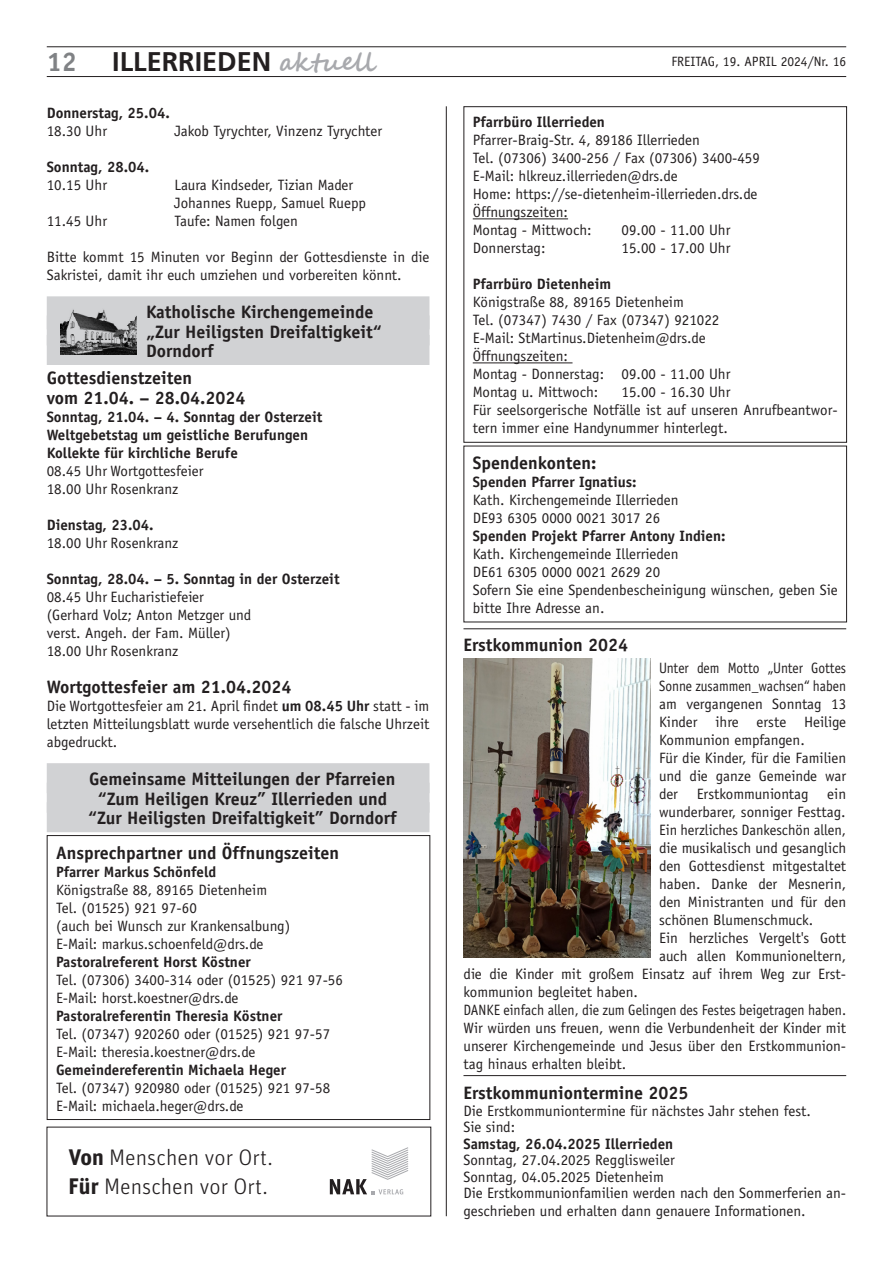
<style>
.page{position:relative;width:893px;height:1263px;background:#fff}
.page>*{position:absolute;margin:0;border:0;box-sizing:border-box;transform-origin:0 0}
.t1{font:700 27px "Frutiger";color:#231f20}
.t2{font:700 27px "Officina Sans";color:#808285}
.t3{font:300 22.5px/28.5px "Unit Pro";color:#231f20}
.t4{font:700 18px/19.5px "Officina Sans";color:#231f20}
.t5{font:15px/18px "Officina Sans";color:#231f20}
.t6{font:700 15px/18px "Officina Sans";color:#231f20}
.t7{font:15px "Officina Sans";color:#231f20;scale:.92 1}
.t8{font:15px "Officina Sans";color:#231f20;scale:.9 1}
.t9{font:15px "Officina Sans";color:#231f20;scale:.96 1}
.t10{font:13.5px "Officina Sans";color:#231f20}
.s1{font-family:"Segoe Script";font-size:25.5px;color:#a8a9ad}
.s2{font-weight:700}
</style>
<div class="page">
<hr style="left:47px;top:76px;width:799px;height:1px;background:#231f20">
<hr style="left:47px;top:47px;width:799px;height:1px;background:#231f20">
<hr style="left:446px;top:106px;width:1px;height:1110px;background:#231f20">
<div style="left:47px;top:296px;width:382px;height:33px;background:#d1d2d4"></div>
<div style="left:47px;top:315px;width:382px;height:30px;background:#d1d2d4"></div>
<div style="left:47px;top:335px;width:382px;height:30px;background:#d1d2d4"></div>
<svg style="left:60px;top:315px;width:77px;height:39px"></svg>
<img style="left:61px;top:309px;width:75px;height:45px">
<div style="left:47px;top:764px;width:382px;height:29px;background:#d1d2d4"></div>
<div style="left:47px;top:783px;width:382px;height:30px;background:#d1d2d4"></div>
<div style="left:47px;top:802px;width:382px;height:30px;background:#d1d2d4"></div>
<div style="left:47px;top:835px;width:383px;height:285px;border:1px solid #231f20"></div>
<hr style="left:463px;top:628px;width:383px;height:1px;background:#231f20">
<hr style="left:463px;top:1075px;width:383px;height:1px;background:#231f20">
<hr style="left:473px;top:218px;width:95px;height:1px;background:#231f20">
<hr style="left:473px;top:362px;width:99px;height:1px;background:#231f20">
<div style="left:463px;top:106px;width:384px;height:337px;border:1px solid #231f20"></div>
<img style="left:463px;top:659px;width:188px;height:298px">
<svg style="left:330px;top:1147px;width:79px;height:47px"></svg>
<h1 class="t1" style="left:112px;top:46px;width:264px">ILLERRIEDEN <span class="s1">aktuell</span></h1>
<p class="t6" style="left:47px;top:104px;width:125px">Donnerstag, 25.04.</p>
<p class="t5" style="left:47px;top:122px;width:62px">18.30 Uhr</p>
<p class="t5" style="left:174px;top:122px;width:209px">Jakob Tyrychter, Vinzenz Tyrychter</p>
<p class="t6" style="left:47px;top:158px;width:104px">Sonntag, 28.04.</p>
<p class="t5" style="left:47px;top:176px;width:62px">10.15 Uhr</p>
<p class="t5" style="left:174px;top:176px;width:193px">Laura Kindseder, Tizian Mader<br>Johannes Ruepp, Samuel Ruepp</p>
<p class="t5" style="left:47px;top:212px;width:62px">11.45 Uhr</p>
<p class="t5" style="left:174px;top:212px;width:125px">Taufe: Namen folgen</p>
<p class="t5" style="left:47px;top:248px;width:384px">Bitte kommt 15 Minuten vor Beginn der Gottesdienste in die<br>Sakristei, damit ihr euch umziehen und vorbereiten könnt.</p>
<p class="t4" style="left:146px;top:302px;width:237px">Katholische Kirchengemeinde „Zur Heiligsten Dreifaltigkeit“<br>Dorndorf</p>
<p class="t4" style="left:47px;top:368px;width:200px">Gottesdienstzeiten<br>vom 21.04. – 28.04.2024</p>
<p class="t6" style="left:47px;top:408px;width:277px">Sonntag, 21.04. – 4. Sonntag der Osterzeit<br>Weltgebetstag um geistliche Berufungen<br>Kollekte für kirchliche Berufe</p>
<p class="t5" style="left:47px;top:462px;width:158px">08.45 Uhr Wortgottesfeier<br>18.00 Uhr Rosenkranz</p>
<p class="t6" style="left:47px;top:516px;width:108px">Dienstag, 23.04.</p>
<p class="t5" style="left:47px;top:534px;width:133px">18.00 Uhr Rosenkranz</p>
<p class="t6" style="left:47px;top:570px;width:294px">Sonntag, 28.04. – 5. Sonntag in der Osterzeit</p>
<p class="t5" style="left:47px;top:588px;width:206px">08.45 Uhr Eucharistiefeier (Gerhard Volz; Anton Metzger und verst. Angeh. der Fam. Müller)<br>18.00 Uhr Rosenkranz</p>
<p class="t4" style="left:47px;top:677px;width:246px">Wortgottesfeier am 21.04.2024</p>
<p class="t5" style="left:47px;top:697px;width:384px;text-align:justify">Die Wortgottesfeier am 21. April findet <span class="s2">um 08.45 Uhr</span> statt - im letzten Mitteilungsblatt wurde versehentlich die falsche Uhrzeit abgedruckt.</p>
<p class="t4" style="left:88px;top:769px;width:310px;text-align:center">Gemeinsame Mitteilungen der Pfarreien “Zum Heiligen Kreuz” Illerrieden und “Zur Heiligsten Dreifaltigkeit” Dorndorf</p>
<p class="t4" style="left:56px;top:842px;width:284px">Ansprechpartner und Öffnungszeiten</p>
<p class="t6" style="left:56px;top:862px;width:162px">Pfarrer Markus Schönfeld</p>
<p class="t5" style="left:56px;top:880px;width:236px">Königstraße 88, 89165 Dietenheim<br>Tel. (01525) 921 97-60<br>(auch bei Wunsch zur Krankensalbung)<br>E-Mail: markus.schoenfeld@drs.de</p>
<p class="t6" style="left:56px;top:952px;width:196px">Pastoralreferent Horst Köstner</p>
<p class="t5" style="left:56px;top:970px;width:288px">Tel. (07306) 3400-314 oder (01525) 921 97-56<br>E-Mail: horst.koestner@drs.de</p>
<p class="t6" style="left:56px;top:1006px;width:228px">Pastoralreferentin Theresia Köstner</p>
<p class="t5" style="left:56px;top:1024px;width:276px">Tel. (07347) 920260 oder (01525) 921 97-57<br>E-Mail: theresia.koestner@drs.de</p>
<p class="t6" style="left:56px;top:1060px;width:232px">Gemeindereferentin Michaela Heger</p>
<p class="t5" style="left:56px;top:1078px;width:276px">Tel. (07347) 920980 oder (01525) 921 97-58<br>E-Mail: michaela.heger@drs.de</p>
<h1 class="t2" style="left:47px;top:45px;width:32px">12</h1>
<p class="t10" style="left:671px;top:53px;width:176px">FREITAG, 19. APRIL 2024/Nr. 16</p>
<p class="t6" style="left:473px;top:113px;width:134px">Pfarrbüro Illerrieden</p>
<p class="t5" style="left:473px;top:131px;width:289px">Pfarrer-Braig-Str. 4, 89186 Illerrieden<br>Tel. (07306) 3400-256 / Fax (07306) 3400-459<br>E-Mail: hlkreuz.illerrieden@drs.de<br>Home: https://se-dietenheim-illerrieden.drs.de Öffnungszeiten:<br>Montag - Mittwoch:</p>
<p class="t5" style="left:622px;top:221px;width:110px">09.00 - 11.00 Uhr</p>
<p class="t5" style="left:473px;top:239px;width:74px">Donnerstag:</p>
<p class="t5" style="left:622px;top:239px;width:110px">15.00 - 17.00 Uhr</p>
<p class="t6" style="left:473px;top:275px;width:140px">Pfarrbüro Dietenheim</p>
<p class="t5" style="left:473px;top:293px;width:259px">Königstraße 88, 89165 Dietenheim<br>Tel. (07347) 7430 / Fax (07347) 921022<br>E-Mail: StMartinus.Dietenheim@drs.de<br>Öffnungszeiten:<br>Montag - Donnerstag: 09.00 - 11.00 Uhr<br>Montag u. Mittwoch:</p>
<p class="t5" style="left:473px;top:383px;width:366px;text-indent:149px">15.00 - 16.30 Uhr<br>Für seelsorgerische Notfälle ist auf unseren Anrufbeantwor&shy;tern immer eine Handynummer hinterlegt.</p>
<p class="t4" style="left:473px;top:453px;width:125px">Spendenkonten:</p>
<p class="t6" style="left:473px;top:473px;width:165px">Spenden Pfarrer Ignatius:</p>
<p class="t5" style="left:473px;top:491px;width:207px">Kath. Kirchengemeinde Illerrieden<br>DE93 6305 0000 0021 3017 26</p>
<p class="t6" style="left:473px;top:527px;width:254px">Spenden Projekt Pfarrer Antony Indien:</p>
<p class="t5" style="left:473px;top:545px;width:366px">Kath. Kirchengemeinde Illerrieden<br>DE61 6305 0000 0021 2629 20<br>Sofern Sie eine Spendenbescheinigung wünschen, geben Sie bitte Ihre Adresse an.</p>
<p class="t4" style="left:463px;top:635px;width:166px">Erstkommunion 2024</p>
<p class="t8" style="left:659px;top:659px;width:209px">Unter dem Motto „Unter Gottes</p>
<p class="t8" style="left:659px;top:677px;width:209px">Sonne zusammen_wachsen“ haben</p>
<p class="t5" style="left:659px;top:695px;width:189px">am vergangenen Sonntag 13</p>
<p class="t5" style="left:659px;top:713px;width:189px">Kinder ihre erste Heilige</p>
<p class="t5" style="left:659px;top:731px;width:147px">Kommunion empfangen.</p>
<p class="t5" style="left:659px;top:749px;width:189px">Für die Kinder, für die Familien</p>
<p class="t5" style="left:659px;top:767px;width:189px">und die ganze Gemeinde war</p>
<p class="t5" style="left:659px;top:785px;width:189px">der Erstkommuniontag ein</p>
<p class="t5" style="left:659px;top:803px;width:188px">wunderbarer, sonniger Festtag.</p>
<p class="t9" style="left:659px;top:821px;width:196px">Ein herzliches Dankeschön allen,</p>
<p class="t5" style="left:659px;top:839px;width:189px">die musikalisch und gesanglich</p>
<p class="t5" style="left:659px;top:857px;width:189px">den Gottesdienst mitgestaltet</p>
<p class="t5" style="left:659px;top:875px;width:189px">haben. Danke der Mesnerin,</p>
<p class="t5" style="left:659px;top:893px;width:189px">den Ministranten und für den</p>
<p class="t5" style="left:659px;top:911px;width:156px">schönen Blumenschmuck.</p>
<p class="t5" style="left:659px;top:929px;width:189px">Ein herzliches Vergelt's Gott</p>
<p class="t5" style="left:659px;top:947px;width:189px">auch allen Kommunioneltern,</p>
<p class="t5" style="left:463px;top:965px;width:383px">die die Kinder mit großem Einsatz auf ihrem Weg zur Erst-</p>
<p class="t5" style="left:463px;top:983px;width:176px">kommunion begleitet haben.</p>
<p class="t7" style="left:463px;top:1001px;width:417px">DANKE einfach allen, die zum Gelingen des Festes beigetragen haben.</p>
<p class="t5" style="left:463px;top:1019px;width:384px">Wir würden uns freuen, wenn die Verbundenheit der Kinder mit</p>
<p class="t5" style="left:463px;top:1037px;width:384px">unserer Kirchengemeinde und Jesus über den Erstkommunion-</p>
<p class="t5" style="left:463px;top:1055px;width:164px">tag hinaus erhalten bleibt.</p>
<p class="t4" style="left:463px;top:1083px;width:227px">Erstkommuniontermine 2025</p>
<p class="t5" style="left:463px;top:1102px;width:349px;line-height:16.5px">Die Erstkommuniontermine für nächstes Jahr stehen fest.<br>Sie sind:</p>
<p class="t6" style="left:463px;top:1134px;width:211px">Samstag, 26.04.2025 Illerrieden</p>
<p class="t5" style="left:463px;top:1152px;width:384px;line-height:16.5px">Sonntag, 27.04.2025 Regglisweiler<br>Sonntag, 04.05.2025 Dietenheim<br>Die Erstkommunionfamilien werden nach den Sommerferien an-</p>
<p class="t5" style="left:463px;top:1202px;width:344px">geschrieben und erhalten dann genauere Informationen.</p>
<h2 class="t3" style="left:68px;top:1143px;width:206px"><span class="s2">Von</span> Menschen vor Ort.<br><span class="s2">Für</span> Menschen vor Ort.</h2>
</div>
